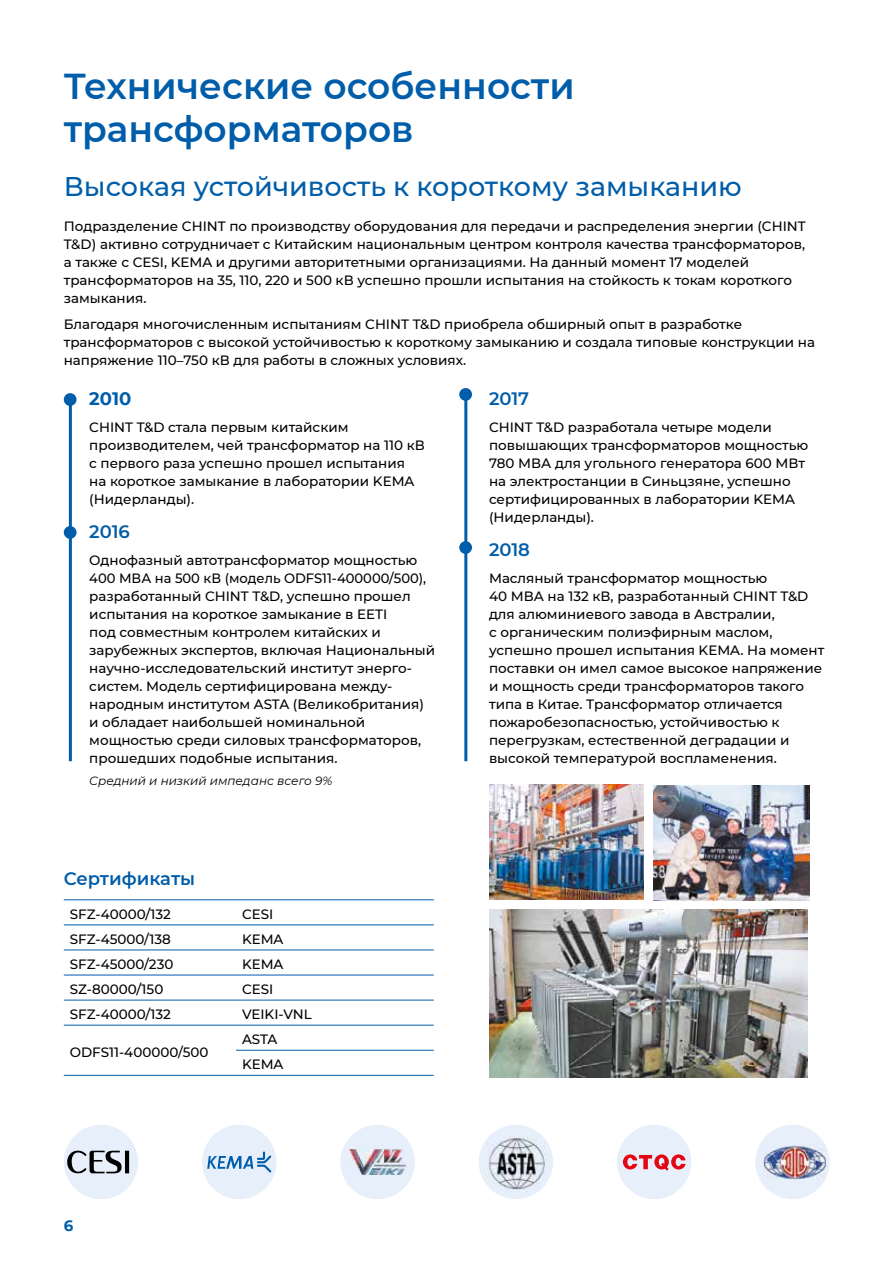
<style>
.page{position:relative;width:893px;height:1263px;background:#fff}
.page>*{position:absolute;margin:0;border:0;box-sizing:border-box;transform-origin:0 0}
.t1{font:600 36px/43.2px "Montserrat";color:#005da9}
.t2{font:500 27px "Montserrat";color:#005da9}
.t3{font:600 18px "Montserrat";color:#005da9}
.t4{font:700 18px "Montserrat";color:#005da9}
.t5{font:700 15px "Montserrat";color:#005da9}
.t6{font:500 13.5px/18px "Montserrat";color:#000}
.t7{font:italic 12px "Montserrat";color:#000}
</style>
<div class="page">
<hr style="left:69px;top:395px;width:3px;height:366px;background:#005da9">
<div style="left:64px;top:393px;width:13px;height:13px;background:#005da9;border-radius:50%"></div>
<div style="left:64px;top:526px;width:13px;height:13px;background:#005da9;border-radius:50%"></div>
<hr style="left:464px;top:390px;width:3px;height:371px;background:#005da9">
<div style="left:459px;top:388px;width:13px;height:13px;background:#005da9;border-radius:50%"></div>
<div style="left:459px;top:541px;width:13px;height:13px;background:#005da9;border-radius:50%"></div>
<hr style="left:64px;top:899px;width:172px;height:1px;background:#005da9">
<hr style="left:236px;top:899px;width:198px;height:1px;background:#005da9">
<hr style="left:64px;top:924px;width:172px;height:1px;background:#005da9">
<hr style="left:236px;top:924px;width:198px;height:1px;background:#005da9">
<hr style="left:64px;top:949px;width:172px;height:1px;background:#005da9">
<hr style="left:236px;top:949px;width:198px;height:1px;background:#005da9">
<hr style="left:64px;top:975px;width:172px;height:1px;background:#005da9">
<hr style="left:236px;top:975px;width:198px;height:1px;background:#005da9">
<hr style="left:64px;top:1000px;width:172px;height:1px;background:#005da9">
<hr style="left:236px;top:1000px;width:198px;height:1px;background:#005da9">
<hr style="left:64px;top:1025px;width:172px;height:1px;background:#005da9">
<hr style="left:64px;top:1075px;width:172px;height:1px;background:#005da9">
<hr style="left:236px;top:1025px;width:198px;height:1px;background:#005da9">
<hr style="left:236px;top:1050px;width:198px;height:1px;background:#005da9">
<hr style="left:236px;top:1075px;width:198px;height:1px;background:#005da9">
<div style="left:755px;top:1125px;width:75px;height:74px;background:#e7effa;border-radius:50%"></div>
<img style="left:764px;top:1144px;width:62px;height:35px">
<div style="left:202px;top:1125px;width:74px;height:74px;background:#e7effa;border-radius:50%"></div>
<svg style="left:207px;top:1151px;width:64px;height:21px"></svg>
<div style="left:479px;top:1125px;width:74px;height:74px;background:#e7effa;border-radius:50%"></div>
<div style="left:64px;top:1125px;width:74px;height:74px;background:#e7effa;border-radius:50%"></div>
<svg style="left:64px;top:1150px;width:65px;height:24px"></svg>
<div style="left:340px;top:1125px;width:75px;height:74px;background:#e7effa;border-radius:50%"></div>
<img style="left:350px;top:1149px;width:55px;height:26px">
<div style="left:617px;top:1125px;width:74px;height:74px;background:#e7effa;border-radius:50%"></div>
<svg style="left:623px;top:1154px;width:62px;height:17px"></svg>
<img style="left:486px;top:1136px;width:59px;height:56px">
<img style="left:489px;top:785px;width:155px;height:115px">
<img style="left:654px;top:785px;width:155px;height:115px">
<img style="left:489px;top:910px;width:319px;height:167px">
<h1 class="t1" style="left:64px;top:63px;width:512px">Технические особенности трансформаторов</h1>
<h2 class="t2" style="left:64px;top:167px;width:680px">Высокая устойчивость к короткому замыканию</h2>
<p class="t6" style="left:64px;top:216px;width:743px">Подразделение CHINT по производству оборудования для передачи и распределения энергии (CHINT T&amp;D) активно сотрудничает с Китайским национальным центром контроля качества трансформаторов, а также с CESI, KEMA и другими авторитетными организациями. На данный момент 17 моделей трансформаторов на 35, 110, 220 и 500 кВ успешно прошли испытания на стойкость к токам короткого замыкания.</p>
<p class="t6" style="left:64px;top:315px;width:753px">Благодаря многочисленным испытаниям CHINT T&amp;D приобрела обширный опыт в разработке трансформаторов с высокой устойчивостью к короткому замыканию и создала типовые конструкции на напряжение 110–750 кВ для работы в сложных условиях.</p>
<h3 class="t4" style="left:89px;top:386px;width:43px">2010</h3>
<p class="t6" style="left:89px;top:418px;width:337px">CHINT T&amp;D стала первым китайским производителем, чей трансформатор на 110 кВ с первого раза успешно прошел испытания на короткое замыкание в лаборатории KEMA (Нидерланды).</p>
<h3 class="t3" style="left:89px;top:519px;width:42px">2016</h3>
<p class="t6" style="left:89px;top:550px;width:347px">Однофазный автотрансформатор мощностью 400 МВА на 500 кВ (модель ODFS11-400000/500), разработанный CHINT T&amp;D, успешно прошел испытания на короткое замыкание в EETI<br>под совместным контролем китайских и зарубежных экспертов, включая Национальный научно-исследовательский институт энерго&shy;систем. Модель сертифицирована между&shy;народным институтом ASTA (Великобритания) и обладает наибольшей номинальной мощностью среди силовых трансформаторов, прошедших подобные испытания.</p>
<p class="t7" style="left:89px;top:773px;width:244px">Средний и низкий импеданс всего 9%</p>
<h3 class="t3" style="left:489px;top:386px;width:42px">2017</h3>
<p class="t6" style="left:489px;top:418px;width:321px">CHINT T&amp;D разработала четыре модели повышающих трансформаторов мощностью 780 МВА для угольного генератора 600 МВт на электростанции в Синьцзяне, успешно сертифицированных в лаборатории KEMA (Нидерланды).</p>
<h3 class="t3" style="left:489px;top:537px;width:43px">2018</h3>
<p class="t6" style="left:489px;top:568px;width:337px">Масляный трансформатор мощностью<br>40 МВА на 132 кВ, разработанный CHINT T&amp;D для алюминиевого завода в Австралии,<br>с органическим полиэфирным маслом, успешно прошел испытания KEMA. На момент поставки он имел самое высокое напряжение и мощность среди трансформаторов такого типа в Китае. Трансформатор отличается пожаробезопасностью, устойчивостью к перегрузкам, естественной деградации и высокой температурой воспламенения.</p>
<h3 class="t3" style="left:64px;top:866px;width:133px">Сертификаты</h3>
<p class="t6" style="left:70px;top:904px;width:103px">SFZ-40000/132</p>
<p class="t6" style="left:242px;top:904px;width:33px">CESI</p>
<p class="t6" style="left:70px;top:930px;width:102px">SFZ-45000/138</p>
<p class="t6" style="left:242px;top:930px;width:43px">KEMA</p>
<p class="t6" style="left:70px;top:955px;width:105px">SFZ-45000/230</p>
<p class="t6" style="left:242px;top:955px;width:43px">KEMA</p>
<p class="t6" style="left:70px;top:980px;width:95px">SZ-80000/150</p>
<p class="t6" style="left:242px;top:980px;width:33px">CESI</p>
<p class="t6" style="left:70px;top:1005px;width:103px">SFZ-40000/132</p>
<p class="t6" style="left:242px;top:1005px;width:71px">VEIKI-VNL</p>
<p class="t6" style="left:70px;top:1042px;width:140px">ODFS11-400000/500</p>
<p class="t6" style="left:242px;top:1026px;width:43px;line-height:25px">ASTA<br>KEMA</p>
<p class="t5" style="left:64px;top:1214px;width:11px">6</p>
</div>
